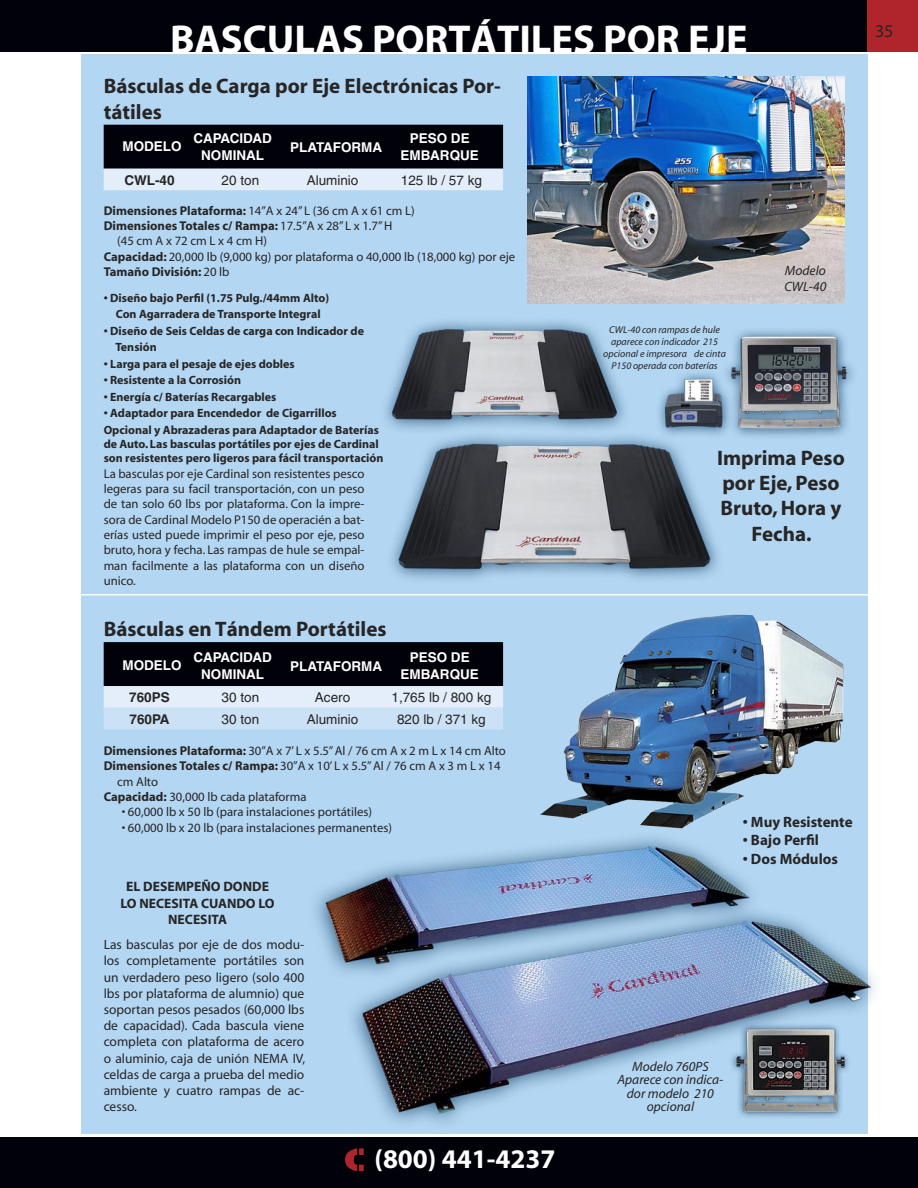
<style>
.page{position:relative;width:918px;height:1188px;background:#fff}
.page>*{position:absolute;margin:0;border:0;box-sizing:border-box;transform-origin:0 0}
.t1{font:700 40.5px "Myriad";color:#fff}
.t2{font:700 27px "Myriad";color:#fff}
.t3{font:700 21px/25.2px "Myriad";color:#272525}
.t4{font:18px "Myriad";color:#272525}
.t5{font:700 15px "Myriad";color:#272525}
.t6{font:700 13.65px/16.4px "Myriad";color:#272525;text-align:center}
.t7{font:13.5px/16.2px "Myriad";color:#272525;text-align:justify}
.t8{font:700 13.5px "Helvetica";color:#fff}
.t9{font:13.5px "Helvetica";color:#272525}
.t10{font:italic 13.5px/13.5px "Myriad";color:#272525;text-align:center}
.t11{font:700 13.5px "Helvetica";color:#272525}
.t12{font:12.75px/15.3px "Myriad";color:#272525;text-align:justify}
.t13{font:700 12.75px "Myriad";color:#272525}
.t14{font:700 12px/14.4px "Myriad";color:#272525}
.t15{font:italic 10.05px/12px "Myriad";color:#272525;text-align:center}
.s1{font-weight:400}
.s2{font-weight:700}
.s3{font-size:12px}
</style>
<div class="page">
<div style="left:81px;top:54px;width:786px;height:1080px;background:#b3d6f2"></div>
<img style="left:315px;top:784px;width:560px;height:350px">
<img style="left:532px;top:614px;width:324px;height:225px">
<img style="left:528px;top:77px;width:316px;height:226px">
<img style="left:385px;top:309px;width:483px;height:288px">
<img style="left:714px;top:1005px;width:155px;height:127px">
<div style="left:0;top:0;width:918px;height:51px;background:#01010a"></div>
<div style="left:0;top:1137px;width:918px;height:51px;background:#01010a"></div>
<div style="left:867px;top:0;width:51px;height:51px;background:#af252b"></div>
<svg style="left:345px;top:1148px;width:19px;height:23px"></svg>
<hr style="left:66px;top:594px;width:828px;height:2px;background:#fff">
<svg style="left:104px;top:642px;width:399px;height:87px;background:#6a737f"></svg>
<svg style="left:104px;top:125px;width:399px;height:65px;background:#4b4f59"></svg>
<p class="t1" style="left:170px;top:18px;width:579px">BASCULAS PORTÁTILES POR EJE</p>
<p class="t3" style="left:104px;top:75px;width:399px">Básculas de Carga por Eje Electrónicas Por&shy;tátiles</p>
<p class="t8" style="left:193px;top:131px;width:80px">CAPACIDAD</p>
<p class="t8" style="left:410px;top:131px;width:62px">PESO DE</p>
<p class="t8" style="left:201px;top:147px;width:64px">NOMINAL</p>
<p class="t8" style="left:401px;top:147px;width:80px">EMBARQUE</p>
<p class="t8" style="left:122px;top:138px;width:61px">MODELO</p>
<p class="t8" style="left:290px;top:139px;width:94px">PLATAFORMA</p>
<p class="t11" style="left:124px;top:172px;width:52px">CWL-40</p>
<p class="t9" style="left:222px;top:172px;width:39px">20 ton</p>
<p class="t9" style="left:307px;top:172px;width:53px">Aluminio</p>
<p class="t9" style="left:401px;top:172px;width:83px">125 lb / 57 kg</p>
<p class="t13" style="left:104px;top:204px;width:313px">Dimensiones Plataforma: <span class="s1">14”A x 24” L (36 cm A x 61 cm L)</span></p>
<p class="t13" style="left:104px;top:219px;width:290px">Dimensiones Totales c/ Rampa: <span class="s1">17.5”A x 28” L x 1.7” H</span></p>
<p class="t12" style="left:117px;top:234px;width:151px">(45 cm A x 72 cm L x 4 cm H)</p>
<p class="t12" style="left:104px;top:249px;width:413px"><span class="s2">Capacidad:</span> 20,000 lb (9,000 kg) por plataforma o 40,000 lb (18,000 kg) por eje</p>
<p class="t13" style="left:104px;top:265px;width:127px">Tamaño División: <span class="s1">20 lb</span></p>
<p class="t14" style="left:104px;top:291px;width:227px">• Diseño bajo Perfil (1.75 Pulg./44mm Alto)</p>
<p class="t14" style="left:116px;top:307px;width:206px">Con Agarradera de Transporte Integral</p>
<p class="t14" style="left:104px;top:324px;width:262px">• Diseño de Seis Celdas de carga con Indicador de</p>
<p class="t14" style="left:115px;top:340px;width:43px">Tensión</p>
<p class="t14" style="left:104px;top:357px;width:193px">• Larga para el pesaje de ejes dobles</p>
<p class="t14" style="left:104px;top:373px;width:139px">• Resistente a la Corrosión</p>
<p class="t14" style="left:104px;top:390px;width:174px">• Energía c/ Baterías Recargables</p>
<p class="t14" style="left:104px;top:406px;width:235px">• Adaptador para Encendedor de Cigarrillos</p>
<p class="t14" style="left:104px;top:423px;width:281px">Opcional y Abrazaderas para Adaptador de Baterías de Auto. Las basculas portátiles por ejes de Cardinal son resistentes pero ligeros para fácil transportación</p>
<p class="t12" style="left:104px;top:467px;width:262px">La basculas por eje Cardinal son resistentes pesco legeras para su facil transportaci<span class="s3">ó</span>n, con un peso de tan solo 60 lbs por plataforma. Con la impre&shy;sora de Cardinal Modelo P150 de operacién a bat&shy;erías usted puede imprimir el peso por eje, peso bruto, hora y fecha. Las rampas de hule se empal&shy;man facilmente a las plataforma con un diseño unico.</p>
<p class="t3" style="left:104px;top:617px;width:284px">Básculas en Tándem Portátiles</p>
<p class="t8" style="left:193px;top:649px;width:80px">CAPACIDAD</p>
<p class="t8" style="left:410px;top:649px;width:62px">PESO DE</p>
<p class="t8" style="left:201px;top:666px;width:64px">NOMINAL</p>
<p class="t8" style="left:401px;top:666px;width:80px">EMBARQUE</p>
<p class="t8" style="left:122px;top:657px;width:61px">MODELO</p>
<p class="t8" style="left:290px;top:658px;width:94px">PLATAFORMA</p>
<p class="t11" style="left:129px;top:689px;width:42px">760PS</p>
<p class="t9" style="left:222px;top:689px;width:39px">30 ton</p>
<p class="t9" style="left:315px;top:689px;width:37px">Acero</p>
<p class="t9" style="left:392px;top:689px;width:101px">1,765 lb / 800 kg</p>
<p class="t11" style="left:130px;top:711px;width:41px">760PA</p>
<p class="t9" style="left:222px;top:711px;width:39px">30 ton</p>
<p class="t9" style="left:307px;top:711px;width:53px">Aluminio</p>
<p class="t9" style="left:397px;top:711px;width:90px">820 lb / 371 kg</p>
<p class="t12" style="left:104px;top:744px;width:404px"><span class="s2">Dimensiones Plataforma:</span> 30”A x 7’ L x 5.5” Al / 76 cm A x 2 m L x 14 cm Alto</p>
<p class="t12" style="left:104px;top:759px;width:398px"><span class="s2">Dimensiones Totales c/ Rampa:</span> 30”A x 10’ L x 5.5” Al / 76 cm A x 3 m L x 14</p>
<p class="t12" style="left:117px;top:774px;width:42px">cm Alto</p>
<p class="t12" style="left:104px;top:790px;width:204px"><span class="s2">Capacidad:</span> 30,000 lb cada plataforma</p>
<p class="t12" style="left:122px;top:805px;width:252px">• 60,000 lb x 50 lb (para instalaciones portátiles)</p>
<p class="t12" style="left:122px;top:820px;width:272px">• 60,000 lb x 20 lb (para instalaciones permanentes)</p>
<p class="t6" style="left:120px;top:879px;width:156px">EL DESEMPEÑO DONDE<br>LO NECESITA CUANDO LO<br>NECESITA</p>
<p class="t7" style="left:104px;top:937px;width:203px">Las basculas por eje de dos modu&shy;los completamente portátiles son un verdadero peso ligero (solo 400 lbs por plataforma de alumnio) que soportan pesos pesados (60,000 lbs de capacidad). Cada bascula viene completa con plataforma de acero o aluminio, caja de unión NEMA IV, celdas de carga a prueba del medio ambiente y cuatro rampas de ac&shy;cesso.</p>
<p class="t2" style="left:375px;top:1145px;width:182px">(800) 441-4237</p>
<p class="t15" style="left:603px;top:324px;width:124px">CWL-40 con rampas de hule aparece con indicador 215 opcional e impresora de cinta<br>P150 operada con baterías</p>
<p class="t10" style="left:784px;top:263px;width:44px;line-height:16.2px;text-align:left">Modelo<br>CWL-40</p>
<p class="t3" style="left:717px;top:446px;width:129px;text-align:center">Imprima Peso por Eje, Peso<br>Bruto, Hora y<br>Fecha.</p>
<p class="t5" style="left:743px;top:814px;width:111px">• Muy Resistente</p>
<p class="t5" style="left:743px;top:833px;width:78px">• Bajo Perfil</p>
<p class="t5" style="left:743px;top:851px;width:97px">• Dos Módulos</p>
<p class="t10" style="left:632px;top:1060px;width:78px">Modelo 760PS</p>
<p class="t10" style="left:618px;top:1073px;width:107px">Aparece con indica&shy;dor modelo 210 opcional</p>
<p class="t4" style="left:875px;top:22px;width:20px">35</p>
</div>
